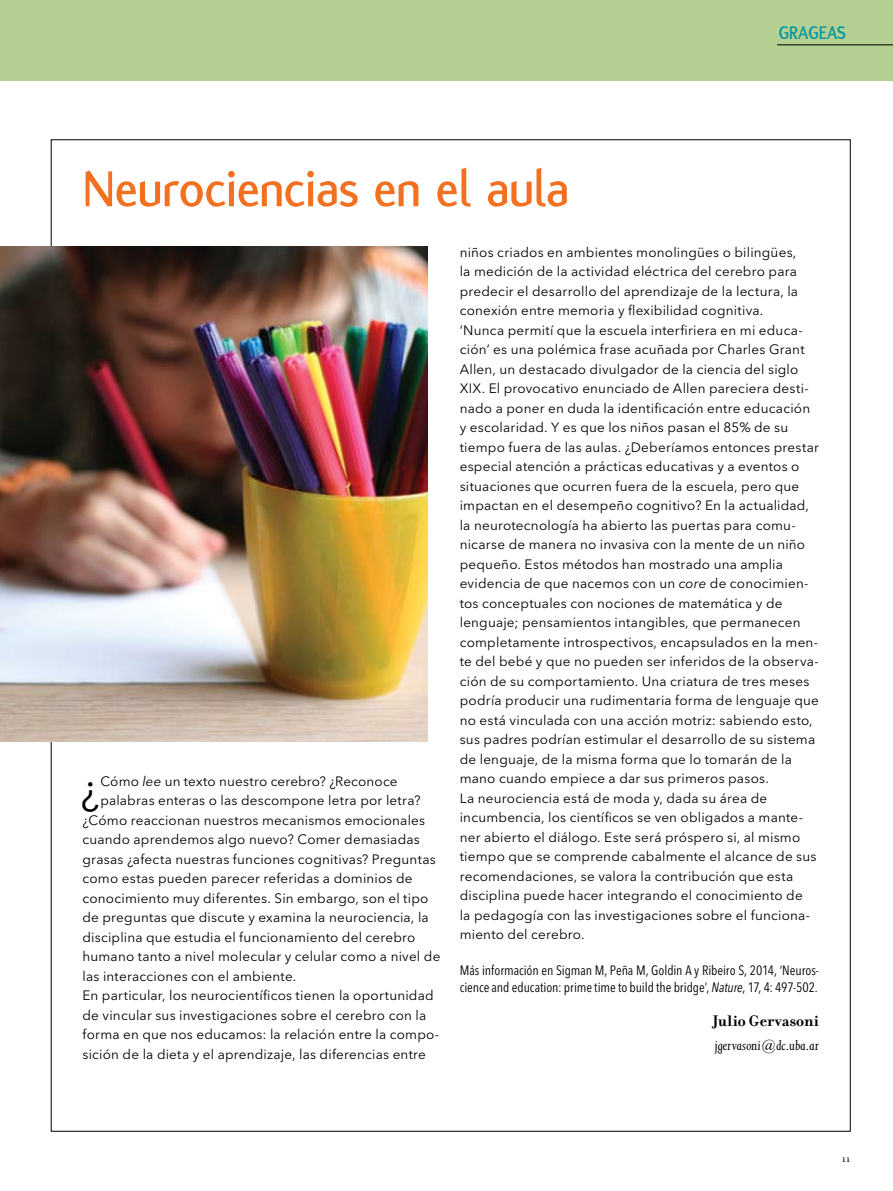
<style>
.page{position:relative;width:893px;height:1191px;background:#fff}
.page>*{position:absolute;margin:0;border:0;box-sizing:border-box;transform-origin:0 0}
.t1{font:700 54px "Flux";letter-spacing:-.015em;color:#f37021}
.t2{font:41.1px "Avenir Next LT Pro";color:#000}
.t3{font:700 19.5px "Flux";letter-spacing:.01em;color:#0096a3;scale:.95 1}
.t4{font:700 16.5px "Filosofia";letter-spacing:.01em;color:#000}
.t5{font:italic 15px "Joanna";letter-spacing:.005em;color:#000}
.t6{font:13.5px/19.5px "Avenir Next LT Pro";letter-spacing:.015em;color:#000}
.t7{font:condensed 13.5px/16.5px "Avenir Next LT Pro";letter-spacing:-.005em;color:#000}
.t8{font:11.25px "Filosofia";color:#000}
.s1{font-style:italic}
</style>
<div class="page">
<div style="left:0;top:0;width:893px;height:81px;background:#b3cf91"></div>
<img style="left:0;top:247px;width:427px;height:494px">
<hr style="left:777px;top:45px;width:116px;height:1px;background:#000">
<h1 class="t1" style="left:82px;top:159px;width:488px">Neurociencias en el aula</h1>
<h3 class="t3" style="left:779px;top:22px;width:72px">GRAGEAS</h3>
<p class="t6" style="left:100px;top:771px;width:299px">Cómo <span class="s1">lee</span> un texto nuestro cerebro? ¿Reconoce</p>
<p class="t6" style="left:100px;top:791px;width:322px">palabras enteras o las descompone letra por letra?</p>
<p class="t6" style="left:82px;top:810px;width:344px">¿Cómo reaccionan nuestros mecanismos emocionales</p>
<p class="t6" style="left:82px;top:830px;width:339px">cuando aprendemos algo nuevo? Comer demasiadas</p>
<p class="t6" style="left:82px;top:849px;width:355px">grasas ¿afecta nuestras funciones cognitivas? Preguntas</p>
<p class="t6" style="left:82px;top:869px;width:332px">como estas pueden parecer referidas a dominios de</p>
<p class="t6" style="left:82px;top:888px;width:347px">conocimiento muy diferentes. Sin embargo, son el tipo</p>
<p class="t6" style="left:82px;top:908px;width:348px">de preguntas que discute y examina la neurociencia, la</p>
<p class="t6" style="left:82px;top:927px;width:335px">disciplina que estudia el funcionamiento del cerebro</p>
<p class="t6" style="left:82px;top:947px;width:359px">humano tanto a nivel molecular y celular como a nivel de</p>
<p class="t6" style="left:82px;top:966px;width:215px">las interacciones con el ambiente.</p>
<p class="t6" style="left:82px;top:986px;width:353px">En particular, los neurocientíficos tienen la oportunidad</p>
<p class="t6" style="left:82px;top:1005px;width:345px">de vincular sus investigaciones sobre el cerebro con la</p>
<p class="t6" style="left:82px;top:1025px;width:358px">forma en que nos educamos: la relación entre la compo-</p>
<p class="t6" style="left:82px;top:1044px;width:345px">sición de la dieta y el aprendizaje, las diferencias entre</p>
<h2 class="t2" style="left:81px;top:763px;width:21px">¿</h2>
<p class="t6" style="left:460px;top:242px;width:361px">niños criados en ambientes monolingües o bilingües,<br>la medición de la actividad eléctrica del cerebro para predecir el desarrollo del aprendizaje de la lectura, la conexión entre memoria y flexibilidad cognitiva.<br>‘Nunca permití que la escuela interfiriera en mi educa&shy;ción’ es una polémica frase acuñada por Charles Grant Allen, un destacado divulgador de la ciencia del siglo XIX. El provocativo enunciado de Allen pareciera desti&shy;nado a poner en duda la identificación entre educación y escolaridad. Y es que los niños pasan el 85% de su tiempo fuera de las aulas. ¿Deberíamos entonces prestar especial atención a prácticas educativas y a eventos o situaciones que ocurren fuera de la escuela, pero que impactan en el desempeño cognitivo? En la actualidad, la neurotecnología ha abierto las puertas para comu&shy;nicarse de manera no invasiva con la mente de un niño pequeño. Estos métodos han mostrado una amplia evidencia de que nacemos con un <span class="s1">core</span> de conocimien&shy;tos conceptuales con nociones de matemática y de lenguaje; pensamientos intangibles, que permanecen completamente introspectivos, encapsulados en la men&shy;te del bebé y que no pueden ser inferidos de la observa&shy;ción de su comportamiento. Una criatura de tres meses podría producir una rudimentaria forma de lenguaje que no está vinculada con una acción motriz: sabiendo esto, sus padres podrían estimular el desarrollo de su sistema de lenguaje, de la misma forma que lo tomarán de la mano cuando empiece a dar sus primeros pasos.<br>La neurociencia está de moda y, dada su área de incumbencia, los científicos se ven obligados a mante&shy;ner abierto el diálogo. Este será próspero si, al mismo tiempo que se comprende cabalmente el alcance de sus recomendaciones, se valora la contribución que esta disciplina puede hacer integrando el conocimiento de<br>la pedagogía con las investigaciones sobre el funciona&shy;miento del cerebro.</p>
<p class="t7" style="left:460px;top:962px;width:361px">Más información en Sigman M, Peña M, Goldin A y Ribeiro S, 2014, ‘Neuros&shy;cience and education: prime time to build the bridge’, <span class="s1">Nature</span>, 17, 4: 497-502.</p>
<p class="t4" style="left:712px;top:1011px;width:108px">Julio Gervasoni</p>
<p class="t5" style="left:715px;top:1037px;width:106px">jgervasoni@dc.uba.ar</p>
<p class="t8" style="left:842px;top:1152px;width:10px">11</p>
</div>
